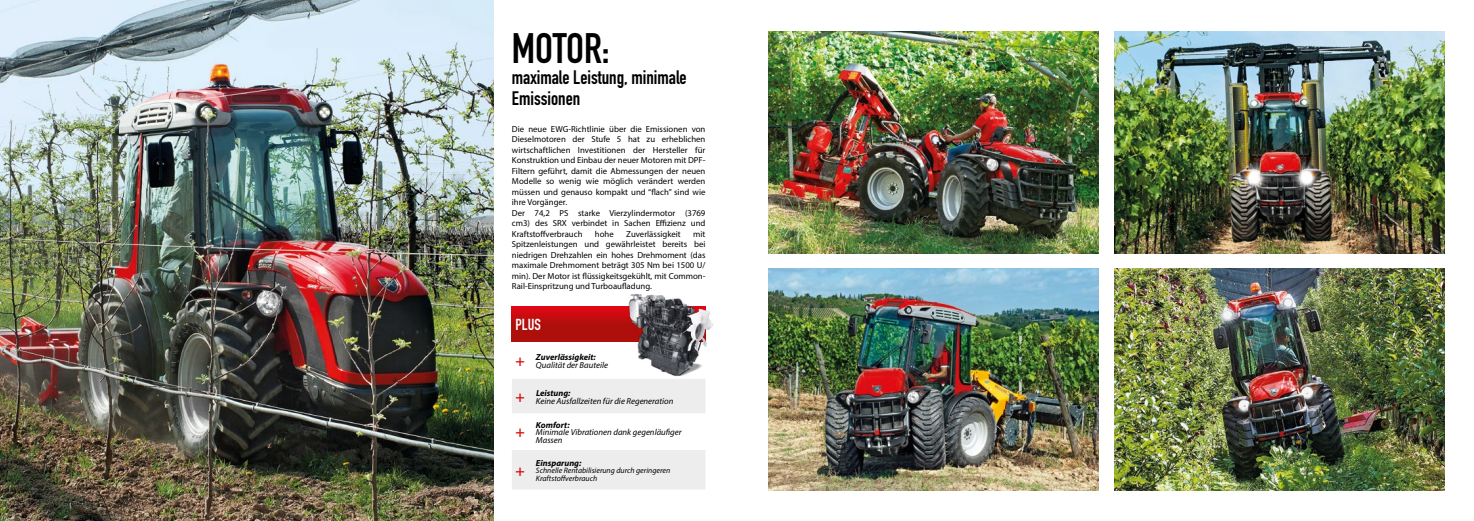
<style>
.page{position:relative;width:1474px;height:521px;background:#fff}
.page>*{position:absolute;margin:0;border:0;box-sizing:border-box;transform-origin:0 0}
.t1{font:42px "DIN Engschrift";letter-spacing:-.005em;color:#000}
.t2{font:19.25px/21px "DIN Engschrift";color:#000}
.t3{font:15.75px "DIN Engschrift";color:#fff}
.t4{font:700 condensed 15.75px "Myriad Pro";color:#d80f15}
.t5{font:8.75px/10.5px "Myriad Pro";color:#000}
.t6{font:italic 8.75px/7.9px "Myriad Pro";color:#000}
.t7{font:italic 700 8.75px "Myriad Pro";color:#000}
.t8{font:italic 7.88px/7.9px "Myriad Pro";color:#000}
</style>
<div class="page">
<img style="left:0;top:0;width:494px;height:521px">
<svg style="left:512px;top:306px;width:96px;height:35px;background:#bc0c0c"></svg>
<div style="left:512px;top:379px;width:193px;height:34px;background:#ededed"></div>
<div style="left:512px;top:450px;width:193px;height:39px;background:#ededed"></div>
<img style="left:608px;top:294px;width:105px;height:82px">
<img style="left:1114px;top:269px;width:330px;height:221px">
<img style="left:768px;top:269px;width:330px;height:221px">
<img style="left:768px;top:32px;width:330px;height:221px">
<img style="left:1114px;top:32px;width:330px;height:221px">
<h1 class="t1" style="left:512px;top:24px;width:99px">MOTOR:</h1>
<h2 class="t2" style="left:512px;top:67px;width:176px">maximale Leistung, minimale<br>Emissionen</h2>
<p class="t5" style="left:512px;top:123px;width:195px">Die neue EWG-Richtlinie über die Emissionen von Dieselmotoren der Stufe 5 hat zu erheblichen wirtschaftlichen Investitionen der Hersteller für Konstruktion und Einbau der neuer Motoren mit DPF-Filtern geführt, damit die Abmessungen der neuen Modelle so wenig wie möglich verändert werden müssen und genauso kompakt und “flach” sind wie ihre Vorgänger.<br>Der 74,2 PS starke Vierzylindermotor (3769 cm3) des SRX verbindet in Sachen Effizienz und Kraftstoffverbrauch</p>
<p class="t5" style="left:595px;top:228px;width:20px">hohe</p>
<p class="t5" style="left:626px;top:228px;width:56px">Zuverlässigkeit</p>
<p class="t5" style="left:512px;top:228px;width:195px;text-align:justify;text-indent:181px">mit Spitzenleistungen und gewährleistet bereits bei niedrigen Drehzahlen ein hohes Drehmoment (das maximale Drehmoment beträgt 305 Nm bei 1500 U/ min). Der Motor ist flüssigkeitsgekühlt, mit Common-Rail-Einspritzung und Turboaufladung.</p>
<h3 class="t3" style="left:515px;top:315px;width:27px">PLUS</h3>
<h3 class="t4" style="left:515px;top:351px;width:11px">+</h3>
<h3 class="t4" style="left:515px;top:387px;width:11px">+</h3>
<h3 class="t4" style="left:515px;top:422px;width:11px">+</h3>
<h3 class="t4" style="left:515px;top:460px;width:11px">+</h3>
<p class="t7" style="left:536px;top:351px;width:61px">Zuverlässigkeit:</p>
<p class="t6" style="left:536px;top:361px;width:73px">Qualität der Bauteile</p>
<p class="t7" style="left:536px;top:387px;width:36px">Leistung:</p>
<p class="t6" style="left:536px;top:397px;width:139px">Keine Ausfallzeiten für die Regeneration</p>
<p class="t7" style="left:536px;top:419px;width:35px">Komfort:</p>
<p class="t6" style="left:536px;top:428px;width:147px">Minimale Vibrationen dank gegenläufiger<br>Massen</p>
<p class="t7" style="left:536px;top:457px;width:47px">Einsparung:</p>
<p class="t8" style="left:536px;top:467px;width:136px">Schnelle Rentabilisierung durch geringeren<br>Kraftstoffverbrauch</p>
</div>
